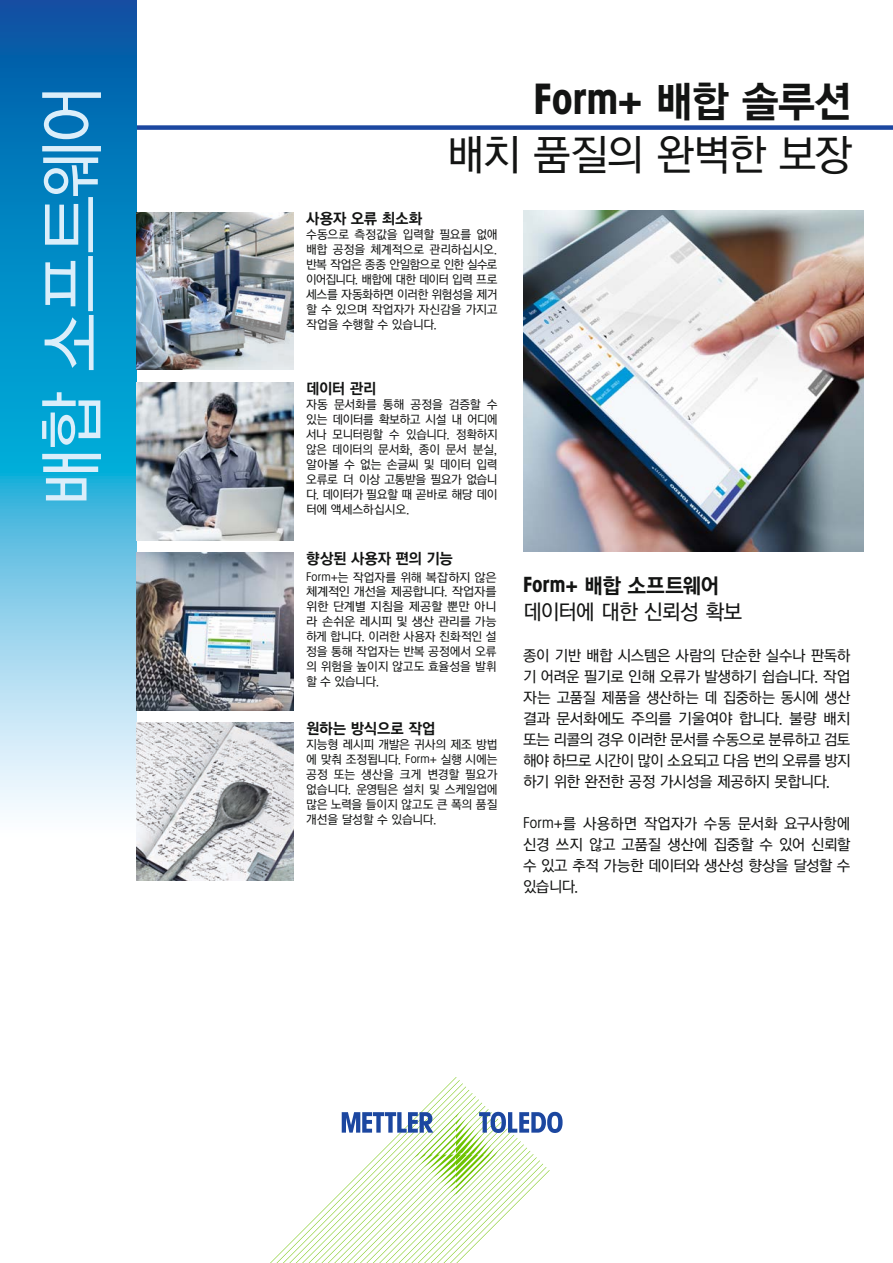
<style>
.page{position:relative;width:893px;height:1263px;background:#fff}
.page>*{position:absolute;margin:0;border:0;box-sizing:border-box;transform-origin:0 0}
.t1{font:66px "YDGO53";letter-spacing:-.06em;color:#dbeefa}
.t2{font:42px "Avant Gardefor MT Bd";color:#131413}
.t3{font:42px "YDGO53";letter-spacing:-.05em;color:#131413}
.t4{font:21px "YDGO55";letter-spacing:-.045em;color:#131413}
.t5{font:21px "YDGO53";letter-spacing:-.055em;color:#131413}
.t6{font:15px/21px "YDGO53";letter-spacing:-.035em;color:#131413;text-align:justify}
.t7{font:15px "YDGO55";letter-spacing:-.025em;color:#131413}
.t8{font:12px/15px "YDGO53";letter-spacing:-.025em;color:#131413;text-align:justify}
.s1{font-family:"YDGO55"}
.s2{font-family:"Avant Gardefor MT Bk"}
.s3{font-family:"Avant Gardefor MT Bd"}
</style>
<div class="page">
<div style="left:111px;top:125px;width:782px;height:5px;background:#1c47a0"></div>
<svg style="left:0;top:0;width:136px;height:810px;background:#40a5d3"></svg>
<img style="left:136px;top:723px;width:157px;height:157px">
<img style="left:136px;top:553px;width:157px;height:157px">
<img style="left:136px;top:383px;width:157px;height:157px">
<img style="left:136px;top:213px;width:157px;height:157px">
<svg style="left:270px;top:1077px;width:293px;height:186px"></svg>
<img style="left:523px;top:211px;width:341px;height:341px">
<h1 class="t1" style="left:38px;top:507px;width:423px;rotate:-90deg">배합 소프트웨어</h1>
<h2 class="t2" style="left:534px;top:72px;width:320px">Form+ <span class="s1">배합 솔루션</span></h2>
<h2 class="t3" style="left:447px;top:133px;width:406px">배치 품질의 완벽한 보장</h2>
<p class="t7" style="left:306px;top:211px;width:117px">사용자 오류 최소화</p>
<p class="t8" style="left:306px;top:227px;width:193px">수동으로 측정값을 입력할 필요를 없애 배합 공정을 체계적으로 관리하십시오. 반복 작업은 종종 안일함으로 인한 실수로 이어집니다. 배합에 대한 데이터 입력 프로 세스를 자동화하면 이러한 위험성을 제거 할 수 있으며 작업자가 자신감을 가지고 작업을 수행할 수 있습니다.</p>
<p class="t7" style="left:306px;top:381px;width:72px">데이터 관리</p>
<p class="t8" style="left:306px;top:398px;width:193px">자동 문서화를 통해 공정을 검증할 수 있는 데이터를 확보하고 시설 내 어디에 서나 모니터링할 수 있습니다. 정확하지 않은 데이터의 문서화, 종이 문서 분실, 알아볼 수 없는 손글씨 및 데이터 입력 오류로 더 이상 고통받을 필요가 없습니 다. 데이터가 필요할 때 곧바로 해당 데이 터에 액세스하십시오.</p>
<p class="t7" style="left:306px;top:551px;width:148px">향상된 사용자 편의 기능</p>
<p class="t8" style="left:306px;top:570px;width:192px"><span class="s2">Form+</span>는 작업자를 위해 복잡하지 않은 체계적인 개선을 제공합니다. 작업자를 위한 단계별 지침을 제공할 뿐만 아니 라 손쉬운 레시피 및 생산 관리를 가능 하게 합니다. 이러한 사용자 친화적인 설 정을 통해 작업자는 반복 공정에서 오류 의 위험을 높이지 않고도 효율성을 발휘 할 수 있습니다.</p>
<p class="t7" style="left:306px;top:721px;width:131px">원하는 방식으로 작업</p>
<p class="t8" style="left:306px;top:738px;width:193px">지능형 레시피 개발은 귀사의 제조 방법 에 맞춰 조정됩니다. <span class="s2">Form+</span> 실행 시에는 공정 또는 생산을 크게 변경할 필요가 없습니다. 운영팀은 설치 및 스케일업에 많은 노력을 들이지 않고도 큰 폭의 품질 개선을 달성할 수 있습니다.</p>
<h3 class="t4" style="left:523px;top:575px;width:198px"><span class="s3">Form+</span> 배합 소프트웨어</h3>
<h3 class="t5" style="left:523px;top:601px;width:221px">데이터에 대한 신뢰성 확보</h3>
<p class="t6" style="left:523px;top:645px;width:329px">종이 기반 배합 시스템은 사람의 단순한 실수나 판독하 기 어려운 필기로 인해 오류가 발생하기 쉽습니다. 작업 자는 고품질 제품을 생산하는 데 집중하는 동시에 생산 결과 문서화에도 주의를 기울여야 합니다. 불량 배치 또는 리콜의 경우 이러한 문서를 수동으로 분류하고 검토 해야 하므로 시간이 많이 소요되고 다음 번의 오류를 방지 하기 위한 완전한 공정 가시성을 제공하지 못합니다.</p>
<p class="t6" style="left:523px;top:813px;width:329px"><span class="s2">Form+</span>를 사용하면 작업자가 수동 문서화 요구사항에 신경 쓰지 않고 고품질 생산에 집중할 수 있어 신뢰할 수 있고 추적 가능한 데이터와 생산성 향상을 달성할 수 있습니다.</p>
</div>
